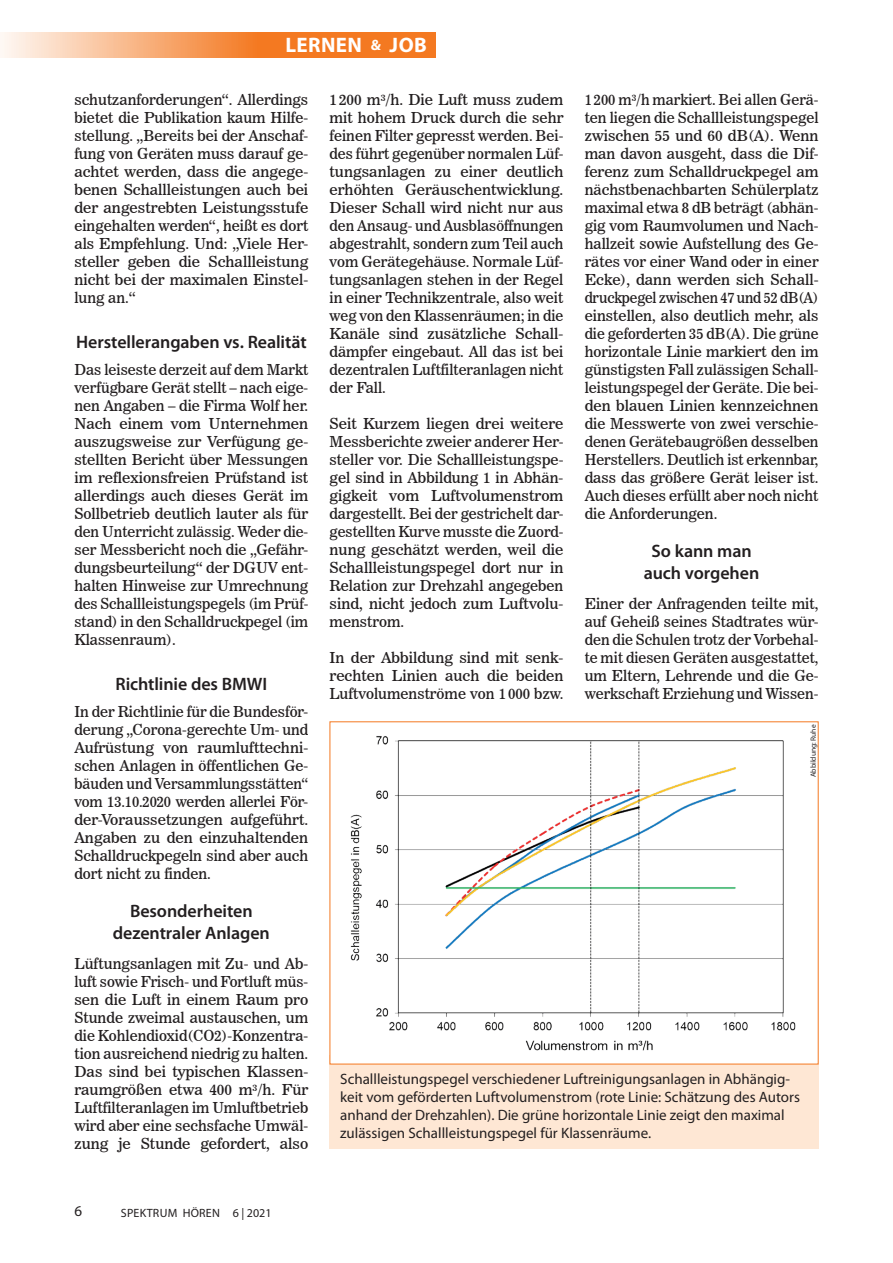
<style>
.page{position:relative;width:893px;height:1263px;background:#fff}
.page>*{position:absolute;margin:0;border:0;box-sizing:border-box;transform-origin:0 0}
.t1{font:700 21px "Myriad Pro";letter-spacing:.02em;color:#fff}
.t2{font:600 18px/21.6px "Myriad Pro";letter-spacing:-.005em;color:#231f20;text-align:center}
.t3{font:15px/18px "News 706 BT Roman C";color:#231f20;text-align:justify}
.t4{font:15px/18px "Myriad Pro";color:#231f20}
.t5{font:12px "Myriad Pro";letter-spacing:.02em;color:#231f20}
.t6{font:7.5px "Myriad Pro";color:#231f20}
.s1{font-size:15px}
</style>
<div class="page">
<svg style="left:0;top:32px;width:436px;height:25px;background:#f69e60"></svg>
<div style="left:330px;top:1056px;width:489px;height:93px;background:#fee7d4"></div>
<div style="left:330px;top:722px;width:488px;height:342px;background:#fff"></div>
<img style="left:350px;top:736px;width:446px;height:315px">
<h1 class="t1" style="left:285px;top:31px;width:143px">LERNEN <span class="s1">&amp;</span> JOB</h1>
<p class="t3" style="left:74px;top:91px;width:235px">schutzanforderungen“. Allerdings bietet die Publikation kaum Hilfe&shy;stellung. „Bereits bei der Anschaf&shy;fung von Geräten muss darauf ge&shy;achtet werden, dass die angege&shy;benen Schallleistungen auch bei der angestrebten Leistungsstufe eingehalten werden“, heißt es dort als Empfehlung. Und: „Viele Her&shy;steller geben die Schallleistung nicht bei der maximalen Einstel&shy;lung an.“</p>
<p class="t2" style="left:76px;top:330px;width:232px">Herstellerangaben vs. Realität</p>
<p class="t3" style="left:74px;top:360px;width:235px">Das leiseste derzeit auf dem Markt verfügbare Gerät stellt – nach eige&shy;nen Angaben – die Firma Wolf her.<br>Nach einem vom Unternehmen auszugsweise zur Verfügung ge&shy;stellten Bericht über Messungen im reflexionsfreien Prüfstand ist allerdings auch dieses Gerät im Sollbetrieb deutlich lauter als für den Unterricht zulässig. Weder die&shy;ser Messbericht noch die „Gefähr&shy;dungsbeurteilung“ der DGUV ent&shy;halten Hinweise zur Umrechnung des Schallleistungspegels (im Prüf&shy;stand) in den Schalldruckpegel (im Klassenraum).</p>
<p class="t2" style="left:116px;top:672px;width:153px">Richtlinie des BMWI</p>
<p class="t3" style="left:74px;top:702px;width:235px">In der Richtlinie für die Bundesför&shy;derung „Corona-gerechte Um- und Aufrüstung von raumlufttechni&shy;schen Anlagen in öffentlichen Ge&shy;bäuden und Versammlungsstätten“ vom 13.10.2020 werden allerlei För&shy;der-Voraussetzungen aufgeführt.<br>Angaben zu den einzuhaltenden Schalldruckpegeln sind aber auch dort nicht zu finden.</p>
<p class="t2" style="left:113px;top:900px;width:159px">Besonderheiten dezentraler Anlagen</p>
<p class="t3" style="left:74px;top:954px;width:235px">Lüftungsanlagen mit Zu- und Ab&shy;luft sowie Frisch- und Fortluft müs&shy;sen die Luft in einem Raum pro Stunde zweimal austauschen, um die Kohlendioxid(CO2)-Konzentra&shy;tion ausreichend niedrig zu halten.<br>Das sind bei typischen Klassen&shy;raumgrößen etwa 400 m³/h. Für Luftfilteranlagen im Umluftbetrieb wird aber eine sechsfache Umwäl&shy;zung je Stunde gefordert, also</p>
<p class="t3" style="left:330px;top:91px;width:235px">1 200 m³/h. Die Luft muss zudem mit hohem Druck durch die sehr feinen Filter gepresst werden. Bei&shy;des führt gegenüber normalen Lüf&shy;tungsanlagen zu einer deutlich erhöhten Geräuschentwicklung.<br>Dieser Schall wird nicht nur aus den Ansaug- und Ausblasöffnungen abgestrahlt, sondern zum Teil auch vom Gerätegehäuse. Normale Lüf&shy;tungsanlagen stehen in der Regel in einer Technikzentrale, also weit weg von den Klassenräumen; in die Kanäle sind zusätzliche Schall&shy;dämpfer eingebaut. All das ist bei dezentralen Luftfilteranlagen nicht der Fall.</p>
<p class="t3" style="left:330px;top:415px;width:235px">Seit Kurzem liegen drei weitere Messberichte zweier anderer Her&shy;steller vor. Die Schallleistungspe&shy;gel sind in Abbildung 1 in Abhän&shy;gigkeit vom Luftvolumenstrom dargestellt. Bei der gestrichelt dar&shy;gestellten Kurve musste die Zuord&shy;nung geschätzt werden, weil die Schallleistungspegel dort nur in Relation zur Drehzahl angegeben sind, nicht jedoch zum Luftvolu&shy;menstrom.</p>
<p class="t3" style="left:330px;top:649px;width:235px">In der Abbildung sind mit senk&shy;rechten Linien auch die beiden Luftvolumenströme von 1 000 bzw.</p>
<p class="t3" style="left:585px;top:91px;width:235px">1 200 m³/h markiert. Bei allen Gerä&shy;ten liegen die Schallleistungspegel zwischen 55 und 60 dB(A). Wenn man davon ausgeht, dass die Dif&shy;ferenz zum Schalldruckpegel am nächstbenachbarten Schülerplatz maximal etwa 8 dB beträgt (abhän&shy;gig vom Raumvolumen und Nach&shy;hallzeit sowie Aufstellung des Ge&shy;rätes vor einer Wand oder in einer Ecke), dann werden sich Schall&shy;druckpegel zwischen 47 und 52 dB(A) einstellen, also deutlich mehr, als die geforderten 35 dB(A). Die grüne horizontale Linie markiert den im günstigsten Fall zulässigen Schall&shy;leistungspegel der Geräte. Die bei&shy;den blauen Linien kennzeichnen die Messwerte von zwei verschie&shy;denen Gerätebaugrößen desselben Herstellers. Deutlich ist erkennbar, dass das größere Gerät leiser ist.<br>Auch dieses erfüllt aber noch nicht die Anforderungen.</p>
<p class="t2" style="left:644px;top:540px;width:117px">So kann man auch vorgehen</p>
<p class="t3" style="left:585px;top:594px;width:235px">Einer der Anfragenden teilte mit, auf Geheiß seines Stadtrates wür&shy;den die Schulen trotz der Vorbehal&shy;te mit diesen Geräten ausgestattet, um Eltern, Lehrende und die Ge&shy;werkschaft Erziehung und Wissen-</p>
<p class="t6" style="left:808px;top:777px;width:54px;rotate:-90deg">Abbildung: Ruhe</p>
<p class="t4" style="left:340px;top:1070px;width:461px">Schallleistungspegel verschiedener Luftreinigungsanlagen in Abhängig&shy;keit vom geförderten Luftvolumenstrom (rote Linie: Schätzung des Autors anhand der Drehzahlen). Die grüne horizontale Linie zeigt den maximal zulässigen Schallleistungspegel für Klassenräume.</p>
<p class="t4" style="left:74px;top:1202px;width:9px">6</p>
<p class="t5" style="left:121px;top:1205px;width:152px">SPEKTRUM HÖREN 6 | 2021</p>
</div>
